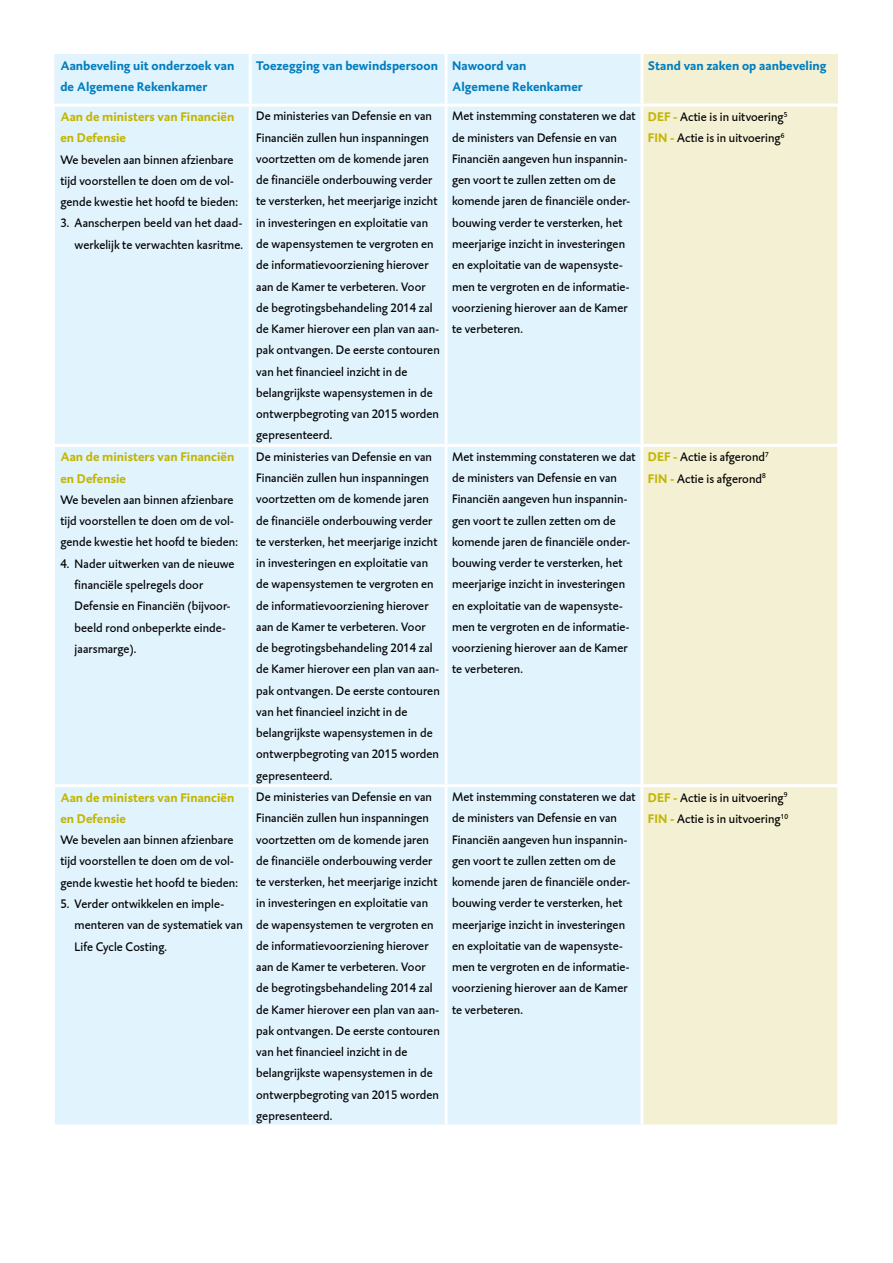
<style>
.page{position:relative;width:893px;height:1263px;background:#fff}
.page>*{position:absolute;margin:0;border:0;box-sizing:border-box;transform-origin:0 0}
._05_Tabel_tekstkader{font:12.75px/21.3px "DTL Caspari T";letter-spacing:.005em;color:#000}
._4_kop_tabel_vet_gro{font:12.75px "DTL Caspari T";letter-spacing:.005em;color:#000}
._4_kop_tabel_vet_bla{font:700 12.75px/21.3px "DTL Caspari ST";letter-spacing:.005em;color:#007dbf}
._4_kop_tabel_vet_gro-2{font:700 12.75px/21.3px "DTL Caspari ST";letter-spacing:.005em;color:#c2b600}
.s1{font-family:"DTL Caspari ST";font-weight:700;color:#c2b600}
</style>
<div class="page">
<div style="left:54px;top:54px;width:586px;height:1070px;background:#e1f3fd"></div>
<div style="left:643px;top:54px;width:195px;height:1070px;background:#f4f0d3"></div>
<hr style="left:54px;top:107px;width:1px;height:338px;background:#fff">
<hr style="left:837px;top:107px;width:1px;height:338px;background:#fff">
<hr style="left:54px;top:445px;width:1px;height:341px;background:#fff">
<hr style="left:837px;top:445px;width:1px;height:341px;background:#fff">
<hr style="left:54px;top:786px;width:1px;height:338px;background:#fff">
<hr style="left:837px;top:786px;width:1px;height:338px;background:#fff">
<hr style="left:249px;top:54px;width:3px;height:50px;background:#fff">
<hr style="left:445px;top:54px;width:3px;height:50px;background:#fff">
<hr style="left:54px;top:104px;width:196px;height:3px;background:#fff">
<hr style="left:250px;top:104px;width:196px;height:3px;background:#fff">
<hr style="left:249px;top:107px;width:3px;height:337px;background:#fff">
<hr style="left:446px;top:104px;width:196px;height:3px;background:#fff">
<hr style="left:445px;top:107px;width:3px;height:337px;background:#fff">
<hr style="left:642px;top:104px;width:196px;height:3px;background:#fff">
<hr style="left:249px;top:447px;width:3px;height:337px;background:#fff">
<hr style="left:445px;top:447px;width:3px;height:337px;background:#fff">
<hr style="left:249px;top:787px;width:3px;height:337px;background:#fff">
<hr style="left:445px;top:787px;width:3px;height:337px;background:#fff">
<hr style="left:55px;top:444px;width:195px;height:3px;background:#fff">
<hr style="left:250px;top:444px;width:196px;height:3px;background:#fff">
<hr style="left:446px;top:444px;width:196px;height:3px;background:#fff">
<hr style="left:642px;top:444px;width:195px;height:3px;background:#fff">
<hr style="left:55px;top:784px;width:195px;height:3px;background:#fff">
<hr style="left:250px;top:784px;width:196px;height:3px;background:#fff">
<hr style="left:446px;top:784px;width:196px;height:3px;background:#fff">
<hr style="left:642px;top:784px;width:195px;height:3px;background:#fff">
<p class="_4_kop_tabel_vet_bla" style="left:60px;top:55px;width:176px">Aanbeveling uit onderzoek van de Algemene Rekenkamer</p>
<p class="_4_kop_tabel_vet_bla" style="left:256px;top:55px;width:183px">Toezegging van bewindspersoon</p>
<p class="_4_kop_tabel_vet_bla" style="left:452px;top:55px;width:132px">Nawoord van<br>Algemene Rekenkamer</p>
<p class="_4_kop_tabel_vet_bla" style="left:648px;top:55px;width:180px">Stand van zaken op aanbeveling</p>
<p class="_4_kop_tabel_vet_gro-2" style="left:60px;top:106px;width:176px">Aan de ministers van Financiën en Defensie</p>
<p class="_05_Tabel_tekstkader" style="left:60px;top:149px;width:179px">We bevelen aan binnen afzienbare tijd voorstellen te doen om de vol&shy;gende kwestie het hoofd te bieden:</p>
<p class="_05_Tabel_tekstkader" style="left:60px;top:213px;width:184px;text-align:right">3. Aanscherpen beeld van het daad&shy;werkelijk te verwachten kasritme.</p>
<p class="_05_Tabel_tekstkader" style="left:256px;top:106px;width:185px">De ministeries van Defensie en van Financiën zullen hun inspanningen voortzetten om de komende jaren de financiële onderbouwing verder te versterken, het meerjarige inzicht in investeringen en exploitatie van de wapensystemen te vergroten en de informatievoorziening hierover aan de Kamer te verbeteren. Voor de begrotingsbehandeling 2014 zal de Kamer hierover een plan van aan&shy;pak ontvangen. De eerste contouren van het financieel inzicht in de belangrijkste wapensystemen in de ontwerpbegroting van 2015 worden gepresenteerd.</p>
<p class="_05_Tabel_tekstkader" style="left:452px;top:106px;width:185px">Met instemming constateren we dat de ministers van Defensie en van<br>Financiën aangeven hun inspannin&shy;gen voort te zullen zetten om de komende jaren de financiële onder&shy;bouwing verder te versterken, het meerjarige inzicht in investeringen en exploitatie van de wapensyste&shy;men te vergroten en de informatie&shy;voorziening hierover aan de Kamer te verbeteren.</p>
<p class="_4_kop_tabel_vet_gro" style="left:648px;top:109px;width:141px"><span class="s1">DEF -</span> Actie is in uitvoering<sup>5</sup></p>
<p class="_4_kop_tabel_vet_gro" style="left:648px;top:130px;width:138px"><span class="s1">FIN -</span> Actie is in uitvoering<sup>6</sup></p>
<p class="_4_kop_tabel_vet_gro-2" style="left:60px;top:446px;width:176px">Aan de ministers van Financiën en Defensie</p>
<p class="_05_Tabel_tekstkader" style="left:60px;top:489px;width:179px">We bevelen aan binnen afzienbare tijd voorstellen te doen om de vol&shy;gende kwestie het hoofd te bieden:</p>
<p class="_05_Tabel_tekstkader" style="left:75px;top:553px;width:161px;text-indent:-14px">4. Nader uitwerken van de nieuwe financiële spelregels door<br>Defensie en Financiën (bijvoor&shy;beeld rond onbeperkte einde&shy;jaarsmarge).</p>
<p class="_4_kop_tabel_vet_gro-2" style="left:60px;top:786px;width:176px">Aan de ministers van Financiën en Defensie</p>
<p class="_05_Tabel_tekstkader" style="left:60px;top:829px;width:179px">We bevelen aan binnen afzienbare tijd voorstellen te doen om de vol&shy;gende kwestie het hoofd te bieden:</p>
<p class="_05_Tabel_tekstkader" style="left:75px;top:893px;width:170px;text-indent:-14px">5. Verder ontwikkelen en imple&shy;menteren van de systematiek van<br>Life Cycle Costing.</p>
<p class="_05_Tabel_tekstkader" style="left:256px;top:446px;width:185px">De ministeries van Defensie en van Financiën zullen hun inspanningen voortzetten om de komende jaren de financiële onderbouwing verder te versterken, het meerjarige inzicht in investeringen en exploitatie van de wapensystemen te vergroten en de informatievoorziening hierover aan de Kamer te verbeteren. Voor de begrotingsbehandeling 2014 zal de Kamer hierover een plan van aan&shy;pak ontvangen. De eerste contouren van het financieel inzicht in de belangrijkste wapensystemen in de ontwerpbegroting van 2015 worden gepresenteerd.</p>
<p class="_05_Tabel_tekstkader" style="left:452px;top:446px;width:185px">Met instemming constateren we dat de ministers van Defensie en van<br>Financiën aangeven hun inspannin&shy;gen voort te zullen zetten om de komende jaren de financiële onder&shy;bouwing verder te versterken, het meerjarige inzicht in investeringen en exploitatie van de wapensyste&shy;men te vergroten en de informatie&shy;voorziening hierover aan de Kamer te verbeteren.</p>
<p class="_4_kop_tabel_vet_gro" style="left:648px;top:449px;width:122px"><span class="s1">DEF -</span> Actie is afgerond<sup>7</sup></p>
<p class="_4_kop_tabel_vet_gro" style="left:648px;top:471px;width:119px"><span class="s1">FIN -</span> Actie is afgerond<sup>8</sup></p>
<p class="_05_Tabel_tekstkader" style="left:256px;top:786px;width:185px">De ministeries van Defensie en van Financiën zullen hun inspanningen voortzetten om de komende jaren de financiële onderbouwing verder te versterken, het meerjarige inzicht in investeringen en exploitatie van de wapensystemen te vergroten en de informatievoorziening hierover aan de Kamer te verbeteren. Voor de begrotingsbehandeling 2014 zal de Kamer hierover een plan van aan&shy;pak ontvangen. De eerste contouren van het financieel inzicht in de belangrijkste wapensystemen in de ontwerpbegroting van 2015 worden gepresenteerd.</p>
<p class="_05_Tabel_tekstkader" style="left:452px;top:786px;width:185px">Met instemming constateren we dat de ministers van Defensie en van<br>Financiën aangeven hun inspannin&shy;gen voort te zullen zetten om de komende jaren de financiële onder&shy;bouwing verder te versterken, het meerjarige inzicht in investeringen en exploitatie van de wapensyste&shy;men te vergroten en de informatie&shy;voorziening hierover aan de Kamer te verbeteren.</p>
<p class="_4_kop_tabel_vet_gro" style="left:648px;top:790px;width:141px"><span class="s1">DEF -</span> Actie is in uitvoering<sup>9</sup></p>
<p class="_4_kop_tabel_vet_gro" style="left:648px;top:811px;width:142px"><span class="s1">FIN -</span> Actie is in uitvoering<sup>10</sup></p>
</div>
